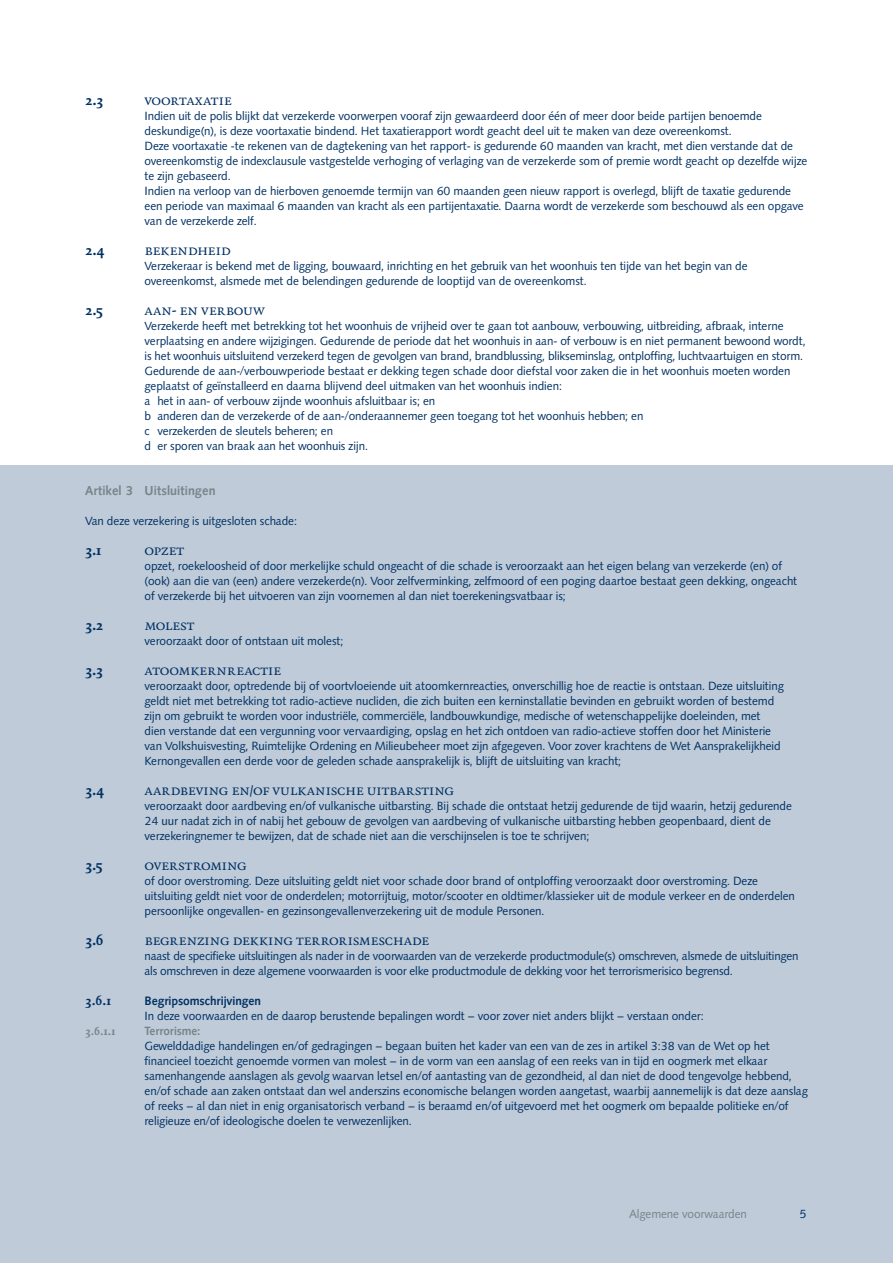
<style>
.page{position:relative;width:893px;height:1263px;background:#fff}
.page>*{position:absolute;margin:0;border:0;box-sizing:border-box;transform-origin:0 0}
.t1{font:15px "Quadraat Small Caps";letter-spacing:-.025em;color:#003063}
.t2{font:700 15px "Quadraat";color:#003063}
.t3{font:15px "Quadraat Small Caps";letter-spacing:-.005em;color:#003063}
.t4{font:700 13.5px "Quadraat";color:#003063}
.t5{font:700 12.75px "Cg Symphony";letter-spacing:.01em;color:#778489}
.t6{font:700 12px "Cg Symphony";color:#003063}
.t7{font:11.7px/15px "Cg Symphony";color:#003063}
.t8{font:11.7px "Cg Symphony";color:#778489}
.t9{font:700 11.7px "Cg Symphony";color:#778489}
.t10{font:700 11.7px "Quadraat";color:#778489}
</style>
<div class="page">
<div style="left:0;top:465px;width:893px;height:798px;background:#bfcbd8"></div>
<p class="t2" style="left:85px;top:93px;width:20px">2.3</p>
<p class="t1" style="left:145px;top:92px;width:89px">voortaxatie</p>
<p class="t7" style="left:145px;top:108px;width:664px">Indien uit de polis blijkt dat verzekerde voorwerpen vooraf zijn gewaardeerd door één of meer door beide partijen benoemde deskundige(n), is deze voortaxatie bindend. Het taxatierapport wordt geacht deel uit te maken van deze overeenkomst.<br>Deze voortaxatie -te rekenen van de dagtekening van het rapport- is gedurende 60 maanden van kracht, met dien verstande dat de overeenkomstig de indexclausule vastgestelde verhoging of verlaging van de verzekerde som of premie wordt geacht op dezelfde wijze te zijn gebaseerd.<br>Indien na verloop van de hierboven genoemde termijn van 60 maanden geen nieuw rapport is overlegd, blijft de taxatie gedurende een periode van maximaal 6 maanden van kracht als een partijentaxatie. Daarna wordt de verzekerde som beschouwd als een opgave van de verzekerde zelf.</p>
<p class="t2" style="left:85px;top:243px;width:21px">2.4</p>
<p class="t1" style="left:145px;top:242px;width:88px">bekendheid</p>
<p class="t7" style="left:145px;top:258px;width:604px">Verzekeraar is bekend met de ligging, bouwaard, inrichting en het gebruik van het woonhuis ten tijde van het begin van de overeenkomst, alsmede met de belendingen gedurende de looptijd van de overeenkomst.</p>
<p class="t2" style="left:85px;top:303px;width:20px">2.5</p>
<p class="t3" style="left:145px;top:302px;width:122px">aan- en verbouw</p>
<p class="t7" style="left:145px;top:318px;width:662px">Verzekerde heeft met betrekking tot het woonhuis de vrijheid over te gaan tot aanbouw, verbouwing, uitbreiding, afbraak, interne verplaatsing en andere wijzigingen. Gedurende de periode dat het woonhuis in aan- of verbouw is en niet permanent bewoond wordt, is het woonhuis uitsluitend verzekerd tegen de gevolgen van brand, brandblussing, blikseminslag, ontploffing, luchtvaartuigen en storm.<br>Gedurende de aan-/verbouwperiode bestaat er dekking tegen schade door diefstal voor zaken die in het woonhuis moeten worden geplaatst of geïnstalleerd en daarna blijvend deel uitmaken van het woonhuis indien:<br>a het in aan- of verbouw zijnde woonhuis afsluitbaar is; en<br>b anderen dan de verzekerde of de aan-/onderaannemer geen toegang tot het woonhuis hebben; en<br>c verzekerden de sleutels beheren; en<br>d er sporen van braak aan het woonhuis zijn.</p>
<p class="t5" style="left:85px;top:483px;width:132px">Artikel 3 Uitsluitingen</p>
<p class="t7" style="left:85px;top:513px;width:213px">Van deze verzekering is uitgesloten schade:</p>
<p class="t2" style="left:85px;top:543px;width:18px">3.1</p>
<p class="t1" style="left:145px;top:542px;width:41px">opzet</p>
<p class="t7" style="left:145px;top:558px;width:654px">opzet, roekeloosheid of door merkelijke schuld ongeacht of die schade is veroorzaakt aan het eigen belang van verzekerde (en) of (ook) aan die van (een) andere verzekerde(n). Voor zelfverminking, zelfmoord of een poging daartoe bestaat geen dekking, ongeacht of verzekerde bij het uitvoeren van zijn voornemen al dan niet toerekeningsvatbaar is;</p>
<p class="t2" style="left:85px;top:618px;width:20px">3.2</p>
<p class="t1" style="left:145px;top:617px;width:52px">molest</p>
<p class="t7" style="left:145px;top:633px;width:200px">veroorzaakt door of ontstaan uit molest;</p>
<p class="t2" style="left:85px;top:663px;width:20px">3.3</p>
<p class="t1" style="left:145px;top:662px;width:138px">atoomkernreactie</p>
<p class="t7" style="left:145px;top:678px;width:641px">veroorzaakt door, optredende bij of voortvloeiende uit atoomkernreacties, onverschillig hoe de reactie is ontstaan. Deze uitsluiting geldt niet met betrekking tot radio-actieve nucliden, die zich buiten een kerninstallatie bevinden en gebruikt worden of bestemd zijn om gebruikt te worden voor industriële, commerciële, landbouwkundige, medische of wetenschappelijke doeleinden, met dien verstande dat een vergunning voor vervaardiging, opslag en het zich ontdoen van radio-actieve stoffen door het Ministerie van Volkshuisvesting, Ruimtelijke Ordening en Milieubeheer moet zijn afgegeven. Voor zover krachtens de Wet Aansprakelijkheid Kernongevallen een derde voor de geleden schade aansprakelijk is, blijft de uitsluiting van kracht;</p>
<p class="t2" style="left:85px;top:783px;width:20px">3.4</p>
<p class="t1" style="left:145px;top:782px;width:311px">aardbeving en/of vulkanische uitbarsting</p>
<p class="t7" style="left:145px;top:798px;width:649px">veroorzaakt door aardbeving en/of vulkanische uitbarsting. Bij schade die ontstaat hetzij gedurende de tijd waarin, hetzij gedurende<br>24 uur nadat zich in of nabij het gebouw de gevolgen van aardbeving of vulkanische uitbarsting hebben geopenbaard, dient de verzekeringnemer te bewijzen, dat de schade niet aan die verschijnselen is toe te schrijven;</p>
<p class="t2" style="left:85px;top:858px;width:20px">3.5</p>
<p class="t1" style="left:145px;top:857px;width:104px">overstroming</p>
<p class="t7" style="left:145px;top:873px;width:652px">of door overstroming. Deze uitsluiting geldt niet voor schade door brand of ontploffing veroorzaakt door overstroming. Deze uitsluiting geldt niet voor de onderdelen; motorrijtuig, motor/scooter en oldtimer/klassieker uit de module verkeer en de onderdelen persoonlijke ongevallen- en gezinsongevallenverzekering uit de module Personen.</p>
<p class="t2" style="left:85px;top:933px;width:20px">3.6</p>
<p class="t1" style="left:145px;top:932px;width:286px">begrenzing dekking terrorismeschade</p>
<p class="t7" style="left:145px;top:948px;width:655px">naast de specifieke uitsluitingen als nader in de voorwaarden van de verzekerde productmodule(s) omschreven, alsmede de uitsluitingen als omschreven in deze algemene voorwaarden is voor elke productmodule de dekking voor het terrorismerisico begrensd.</p>
<p class="t4" style="left:85px;top:994px;width:28px">3.6.1</p>
<p class="t6" style="left:145px;top:993px;width:118px">Begripsomschrijvingen</p>
<p class="t7" style="left:145px;top:1008px;width:560px">In deze voorwaarden en de daarop berustende bepalingen wordt – voor zover niet anders blijkt – verstaan onder:</p>
<p class="t10" style="left:85px;top:1025px;width:32px">3.6.1.1</p>
<p class="t9" style="left:145px;top:1024px;width:57px">Terrorisme:</p>
<p class="t7" style="left:145px;top:1038px;width:665px">Gewelddadige handelingen en/of gedragingen – begaan buiten het kader van een van de zes in artikel 3:38 van de Wet op het financieel toezicht genoemde vormen van molest – in de vorm van een aanslag of een reeks van in tijd en oogmerk met elkaar samenhangende aanslagen als gevolg waarvan letsel en/of aantasting van de gezondheid, al dan niet de dood tengevolge hebbend, en/of schade aan zaken ontstaat dan wel anderszins economische belangen worden aangetast, waarbij aannemelijk is dat deze aanslag of reeks – al dan niet in enig organisatorisch verband – is beraamd en/of uitgevoerd met het oogmerk om bepaalde politieke en/of religieuze en/of ideologische doelen te verwezenlijken.</p>
<p class="t8" style="left:629px;top:1207px;width:119px">Algemene voorwaarden</p>
<p class="t7" style="left:799px;top:1207px;width:8px">5</p>
</div>
